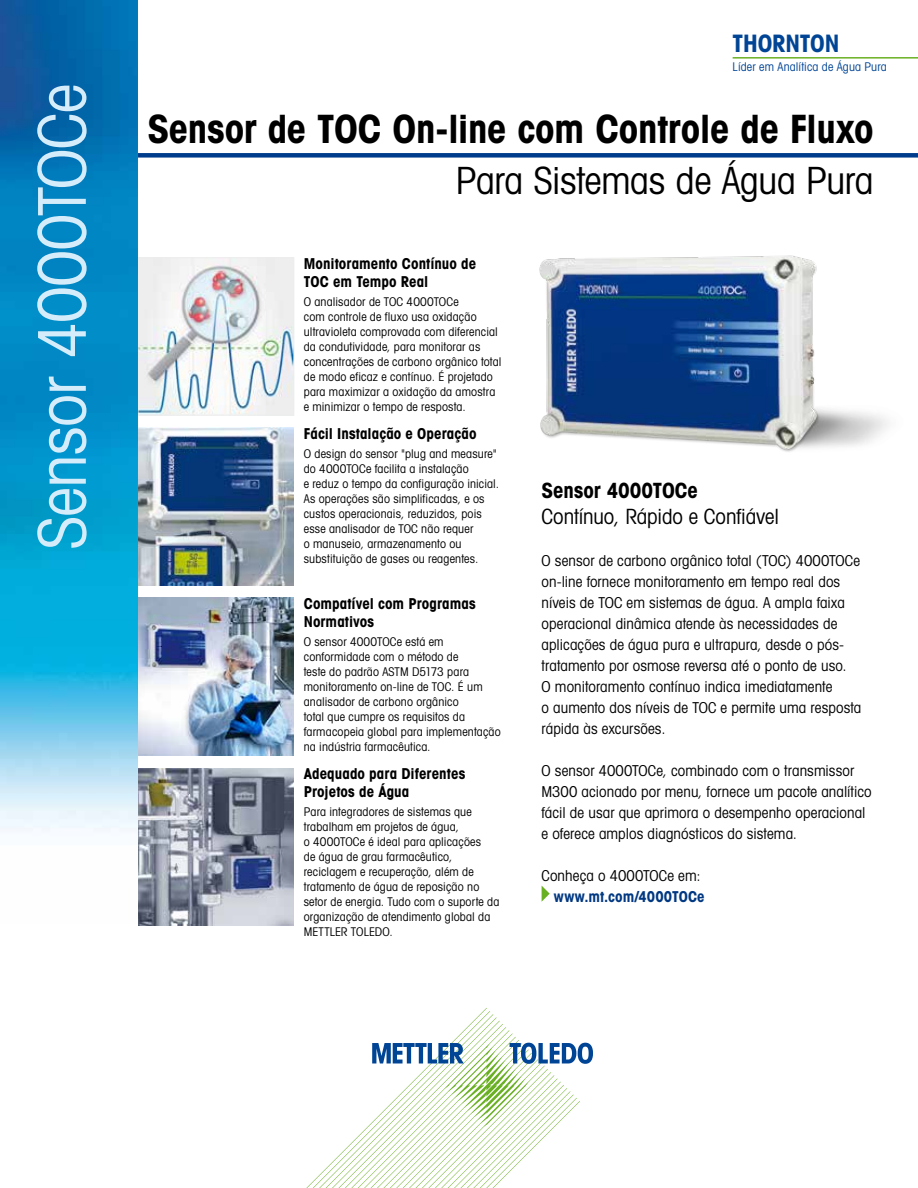
<style>
.page{position:relative;width:918px;height:1188px;background:#fff}
.page>*{position:absolute;margin:0;border:0;box-sizing:border-box;transform-origin:0 0}
.t1{font:66px "Avant Gardefor MT Bk";letter-spacing:-.01em;color:#d5edfa}
.t2{font:39px "Avant Gardefor MT Bd";letter-spacing:-.01em;color:#000}
.t3{font:37.5px "Avant Gardefor MT Bk";letter-spacing:-.01em;color:#000}
.t4{font:24px "Avant Gardefor MT Bd";letter-spacing:-.005em;color:#004595}
.t5{font:21px "Avant Gardefor MT Bk";letter-spacing:-.005em;color:#000}
.t6{font:21px "Avant Gardefor MT Bd";letter-spacing:-.005em;color:#000}
.t7{font:15px/21px "Avant Gardefor MT Bk";letter-spacing:.005em;color:#000}
.t8{font:15px/18px "Avant Gardefor MT Bd";letter-spacing:.005em;color:#000}
.t9{font:15px "Avant Gardefor MT Bd";letter-spacing:.005em;color:#003882}
.t10{font:12px/15px "Avant Gardefor MT Bk";letter-spacing:.015em;color:#000}
.t11{font:12px "Avant Gardefor MT Bk";letter-spacing:.01em;color:#004595}
</style>
<div class="page">
<div style="left:134px;top:153px;width:784px;height:5px;background:#003c8c"></div>
<img style="left:138px;top:428px;width:156px;height:157px">
<img style="left:138px;top:598px;width:156px;height:157px">
<img style="left:138px;top:768px;width:156px;height:157px">
<img style="left:140px;top:260px;width:152px;height:153px">
<div style="left:138px;top:258px;width:156px;height:157px;border:1px solid #eceded"></div>
<img style="left:0;top:0;width:138px;height:831px">
<hr style="left:733px;top:57px;width:185px;height:2px;background:#6ab023">
<svg style="left:306px;top:1008px;width:287px;height:180px"></svg>
<svg style="left:542px;top:886px;width:8px;height:16px"></svg>
<img style="left:539px;top:255px;width:350px;height:197px">
<h1 class="t1" style="left:21px;top:549px;width:467px;rotate:-90deg">Sensor 4000TOCe</h1>
<h3 class="t4" style="left:733px;top:28px;width:108px">THORNTON</h3>
<p class="t11" style="left:733px;top:59px;width:156px">Líder em Analítica de Água Pura</p>
<h2 class="t2" style="left:147px;top:104px;width:728px">Sensor de TOC On-line com Controle de Fluxo</h2>
<h3 class="t3" style="left:456px;top:157px;width:419px">Para Sistemas de Água Pura</h3>
<p class="t8" style="left:304px;top:254px;width:174px">Monitoramento Contínuo de<br>TOC em Tempo Real</p>
<p class="t10" style="left:304px;top:294px;width:199px">O analisador de TOC 4000TOCe<br>com controle de fluxo usa oxidação ultravioleta comprovada com diferencial da condutividade, para monitorar as concentrações de carbono orgânico total de modo eficaz e contínuo. É projetado para maximizar a oxidação da amostra e minimizar o tempo de resposta.</p>
<p class="t8" style="left:304px;top:424px;width:174px">Fácil Instalação e Operação</p>
<p class="t10" style="left:304px;top:446px;width:197px">O design do sensor "plug and measure" do 4000TOCe facilita a instalação<br>e reduz o tempo da configuração inicial.<br>As operações são simplificadas, e os custos operacionais, reduzidos, pois esse analisador de TOC não requer<br>o manuseio, armazenamento ou substituição de gases ou reagentes.</p>
<p class="t8" style="left:304px;top:594px;width:173px">Compatível com Programas<br>Normativos</p>
<p class="t10" style="left:304px;top:634px;width:198px">O sensor 4000TOCe está em conformidade com o método de<br>teste do padrão ASTM D5173 para monitoramento on-line de TOC. É um analisador de carbono orgânico<br>total que cumpre os requisitos da farmacopeia global para implementação na indústria farmacêutica.</p>
<p class="t8" style="left:304px;top:764px;width:163px">Adequado para Diferentes<br>Projetos de Água</p>
<p class="t10" style="left:304px;top:804px;width:197px">Para integradores de sistemas que trabalham em projetos de água,<br>o 4000TOCe é ideal para aplicações<br>de água de grau farmacêutico, reciclagem e recuperação, além de tratamento de água de reposição no setor de energia. Tudo com o suporte da organização de atendimento global da<br>METTLER TOLEDO.</p>
<h3 class="t6" style="left:542px;top:477px;width:158px">Sensor 4000TOCe</h3>
<h3 class="t5" style="left:542px;top:503px;width:239px">Contínuo, Rápido e Confiável</h3>
<p class="t7" style="left:542px;top:550px;width:321px">O sensor de carbono orgânico total (TOC) 4000TOCe on-line fornece monitoramento em tempo real dos níveis de TOC em sistemas de água. A ampla faixa operacional dinâmica atende às necessidades de aplicações de água pura e ultrapura, desde o pós&shy;tratamento por osmose reversa até o ponto de uso.<br>O monitoramento contínuo indica imediatamente<br>o aumento dos níveis de TOC e permite uma resposta rápida às excursões.</p>
<p class="t7" style="left:542px;top:760px;width:332px">O sensor 4000TOCe, combinado com o transmissor M300 acionado por menu, fornece um pacote analítico fácil de usar que aprimora o desempenho operacional e oferece amplos diagnósticos do sistema.</p>
<p class="t7" style="left:542px;top:865px;width:160px">Conheça o 4000TOCe em:</p>
<p class="t9" style="left:554px;top:887px;width:152px">www.mt.com/4000TOCe</p>
</div>
